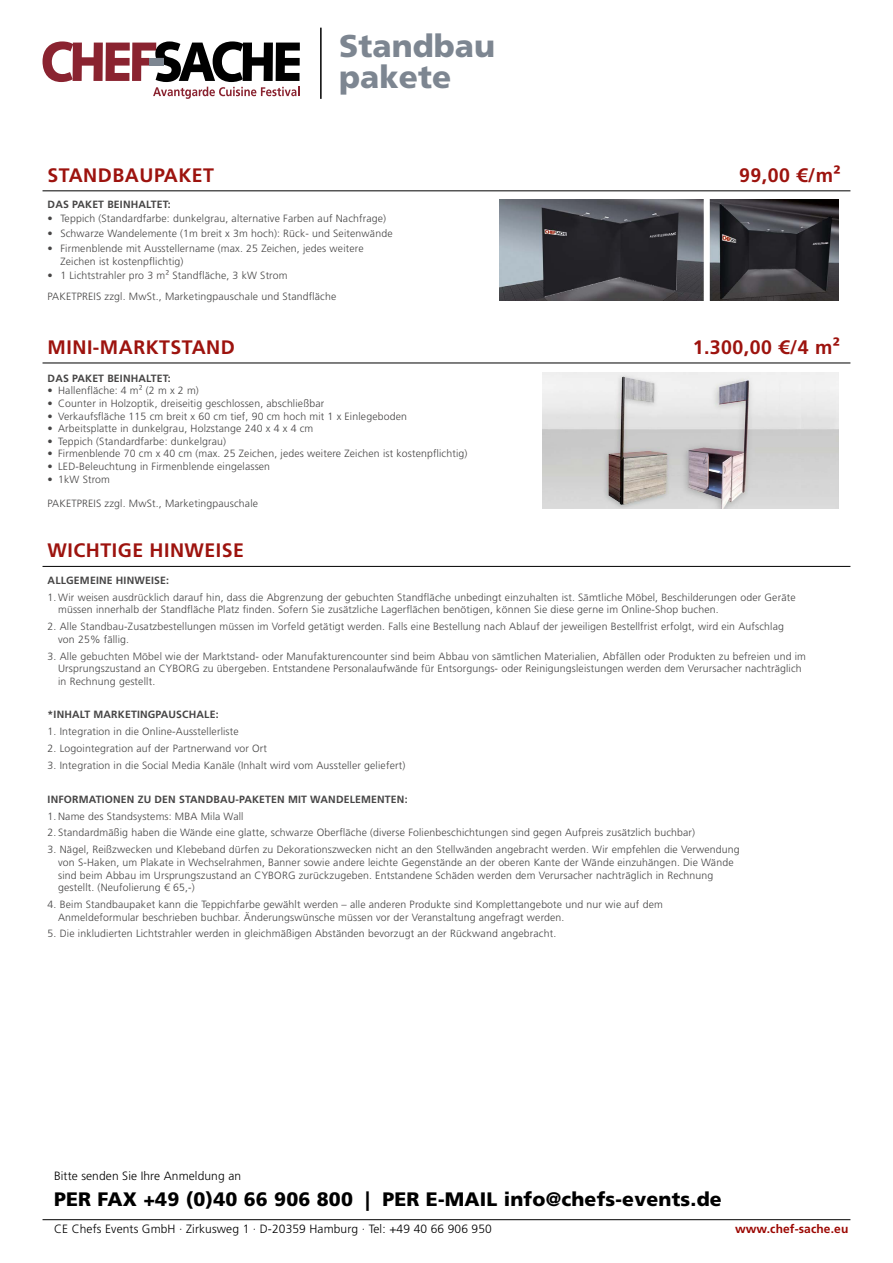
<style>
.page{position:relative;width:893px;height:1263px;background:#fff}
.page>*{position:absolute;margin:0;border:0;box-sizing:border-box;transform-origin:0 0}
.t1{font:900 31.5px/31.5px "Frutiger LT Pro";color:#7d8691}
.t2{font:700 19.5px "Frutiger LT Pro";letter-spacing:.025em;color:#9d130e}
.t3{font:900 19.5px "Frutiger LT Pro";letter-spacing:.01em;color:#000}
.t4{font:300 12px "Frutiger LT Pro";letter-spacing:.01em;color:#000}
.t5{font:700 12px "Frutiger LT Pro";letter-spacing:.01em;color:#9b0600}
.t6{font:300 10.5px/12.6px "Frutiger LT Pro";letter-spacing:.015em;color:#464545}
.t7{font:700 10.5px "Frutiger LT Pro";letter-spacing:.015em;color:#464545}
</style>
<div class="page">
<img style="left:500px;top:200px;width:339px;height:100px">
<img style="left:542px;top:372px;width:297px;height:136px">
<svg style="left:43px;top:41px;width:257px;height:58px"></svg>
<hr style="left:320px;top:28px;width:2px;height:71px;background:#000">
<hr style="left:43px;top:191px;width:807px;height:1px;background:#000">
<hr style="left:43px;top:566px;width:807px;height:1px;background:#000">
<hr style="left:43px;top:363px;width:807px;height:1px;background:#000">
<hr style="left:43px;top:1219px;width:807px;height:1px;background:#000">
<h1 class="t1" style="left:339px;top:30px;width:157px">Standbau pakete</h1>
<h2 class="t2" style="left:48px;top:163px;width:168px">STANDBAUPAKET</h2>
<h2 class="t2" style="left:739px;top:163px;width:103px">99,00 €/m²</h2>
<p class="t7" style="left:48px;top:198px;width:125px">DAS PAKET BEINHALTET:</p>
<p class="t6" style="left:48px;top:213px;width:340px">• Teppich (Standardfarbe: dunkelgrau, alternative Farben auf Nachfrage)</p>
<p class="t6" style="left:48px;top:227px;width:346px">• Schwarze Wandelemente (1m breit x 3m hoch): Rück- und Seitenwände</p>
<p class="t6" style="left:60px;top:242px;width:305px;text-indent:-13px">• Firmenblende mit Ausstellername (max. 25 Zeichen, jedes weitere<br>Zeichen ist kostenpflichtig)</p>
<p class="t6" style="left:48px;top:265px;width:290px;line-height:20.7px">• 1 Lichtstrahler pro 3 m² Standfläche, 3 kW Strom<br>PAKETPREIS zzgl. MwSt., Marketingpauschale und Standfläche</p>
<h2 class="t2" style="left:48px;top:335px;width:189px">MINI-MARKTSTAND</h2>
<h2 class="t2" style="left:693px;top:335px;width:149px">1.300,00 €/4 m²</h2>
<p class="t7" style="left:48px;top:372px;width:125px">DAS PAKET BEINHALTET:</p>
<p class="t6" style="left:48px;top:384px;width:153px">• Hallenfläche: 4 m² (2 m x 2 m)</p>
<p class="t6" style="left:48px;top:397px;width:278px">• Counter in Holzoptik, dreiseitig geschlossen, abschließbar</p>
<p class="t6" style="left:48px;top:410px;width:361px">• Verkaufsfläche 115 cm breit x 60 cm tief, 90 cm hoch mit 1 x Einlegeboden</p>
<p class="t6" style="left:48px;top:422px;width:267px">• Arbeitsplatte in dunkelgrau, Holzstange 240 x 4 x 4 cm</p>
<p class="t6" style="left:48px;top:435px;width:180px">• Teppich (Standardfarbe: dunkelgrau)</p>
<p class="t6" style="left:48px;top:447px;width:421px">• Firmenblende 70 cm x 40 cm (max. 25 Zeichen, jedes weitere Zeichen ist kostenpflichtig)</p>
<p class="t6" style="left:48px;top:460px;width:224px">• LED-Beleuchtung in Firmenblende eingelassen</p>
<p class="t6" style="left:48px;top:473px;width:64px">• 1kW Strom</p>
<p class="t6" style="left:48px;top:497px;width:212px">PAKETPREIS zzgl. MwSt., Marketingpauschale</p>
<h2 class="t2" style="left:48px;top:539px;width:198px">WICHTIGE HINWEISE</h2>
<p class="t7" style="left:48px;top:574px;width:123px">ALLGEMEINE HINWEISE:</p>
<p class="t6" style="left:58px;top:591px;width:739px;text-indent:-10px">1.Wir weisen ausdrücklich darauf hin, dass die Abgrenzung der gebuchten Standfläche unbedingt einzuhalten ist. Sämtliche Möbel, Beschilderungen oder Geräte müssen innerhalb der Standfläche Platz finden. Sofern Sie zusätzliche Lagerflächen benötigen, können Sie diese gerne im Online-Shop buchen.</p>
<p class="t6" style="left:58px;top:620px;width:727px;text-indent:-10px">2. Alle Standbau-Zusatzbestellungen müssen im Vorfeld getätigt werden. Falls eine Bestellung nach Ablauf der jeweiligen Bestellfrist erfolgt, wird ein Aufschlag von 25% fällig.</p>
<p class="t6" style="left:58px;top:650px;width:749px;text-indent:-10px">3. Alle gebuchten Möbel wie der Marktstand- oder Manufakturencounter sind beim Abbau von sämtlichen Materialien, Abfällen oder Produkten zu befreien und im<br>Ursprungszustand an CYBORG zu übergeben. Entstandene Personalaufwände für Entsorgungs- oder Reinigungsleistungen werden dem Verursacher nachträglich in Rechnung gestellt.</p>
<p class="t7" style="left:48px;top:708px;width:172px">*INHALT MARKETINGPAUSCHALE:</p>
<p class="t6" style="left:48px;top:725px;width:193px">1. Integration in die Online-Ausstellerliste</p>
<p class="t6" style="left:48px;top:742px;width:221px">2. Logointegration auf der Partnerwand vor Ort</p>
<p class="t6" style="left:48px;top:759px;width:359px">3. Integration in die Social Media Kanäle (Inhalt wird vom Aussteller geliefert)</p>
<p class="t7" style="left:48px;top:793px;width:361px">INFORMATIONEN ZU DEN STANDBAU-PAKETEN MIT WANDELEMENTEN:</p>
<p class="t6" style="left:48px;top:810px;width:197px">1.Name des Standsystems: MBA Mila Wall</p>
<p class="t6" style="left:48px;top:827px;width:649px">2. Standardmäßig haben die Wände eine glatte, schwarze Oberfläche (diverse Folienbeschichtungen sind gegen Aufpreis zusätzlich buchbar)</p>
<p class="t6" style="left:58px;top:843px;width:683px;text-indent:-10px">3. Nägel, Reißzwecken und Klebeband dürfen zu Dekorationszwecken nicht an den Stellwänden angebracht werden. Wir empfehlen die Verwendung von S-Haken, um Plakate in Wechselrahmen, Banner sowie andere leichte Gegenstände an der oberen Kante der Wände einzuhängen. Die Wände sind beim Abbau im Ursprungszustand an CYBORG zurückzugeben. Entstandene Schäden werden dem Verursacher nachträglich in Rechnung gestellt. (Neufolierung € 65,-)</p>
<p class="t6" style="left:58px;top:898px;width:606px;text-indent:-10px">4. Beim Standbaupaket kann die Teppichfarbe gewählt werden – alle anderen Produkte sind Komplettangebote und nur wie auf dem<br>Anmeldeformular beschrieben buchbar. Änderungswünsche müssen vor der Veranstaltung angefragt werden.</p>
<p class="t6" style="left:48px;top:927px;width:510px">5. Die inkludierten Lichtstrahler werden in gleichmäßigen Abständen bevorzugt an der Rückwand angebracht.</p>
<p class="t4" style="left:54px;top:1168px;width:189px">Bitte senden Sie Ihre Anmeldung an</p>
<h2 class="t3" style="left:54px;top:1187px;width:669px">PER FAX +49 (0)40 66 906 800 | PER E-MAIL info@chefs-events.de</h2>
<p class="t4" style="left:54px;top:1221px;width:439px">CE Chefs Events GmbH ∙ Zirkusweg 1 ∙ D-20359 Hamburg ∙ Tel: +49 40 66 906 950</p>
<p class="t5" style="left:735px;top:1221px;width:115px">www.chef-sache.eu</p>
</div>
